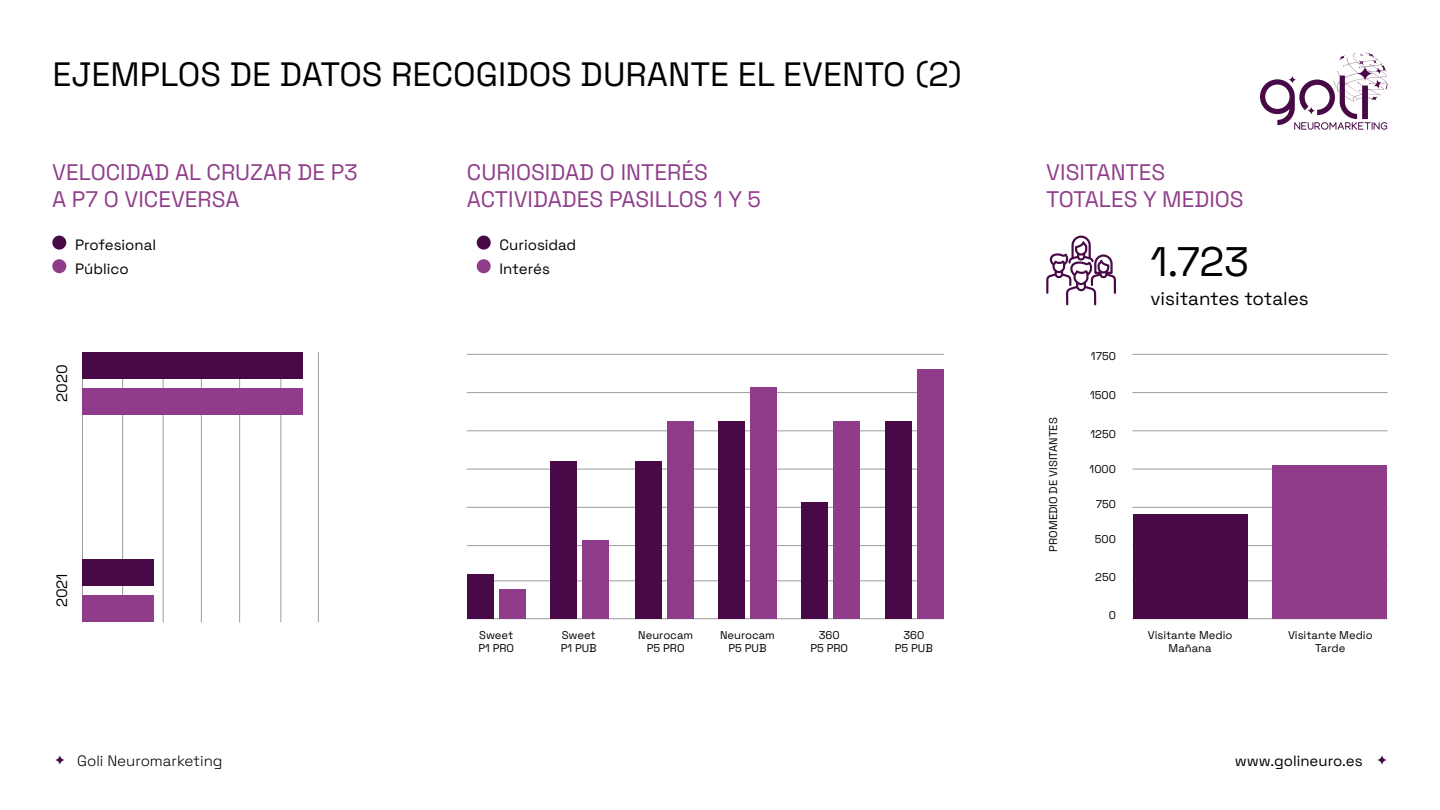
<style>
.page{position:relative;width:1440px;height:810px;background:#fff}
.page>*{position:absolute;margin:0;border:0;box-sizing:border-box;transform-origin:0 0}
.t1{font:300 41.25px "Space Grotesk";color:#000}
.t2{font:300 33.75px "Space Grotesk";color:#000}
.t3{font:300 22.5px/27px "Space Grotesk";color:#8f3d8a}
.t4{font:300 18.75px "Space Grotesk";color:#000}
.t5{font:300 15px/23.6px "Space Grotesk";color:#000}
.t6{font:300 11.25px/13.5px "Space Grotesk";color:#000;text-align:center}
</style>
<div class="page">
<svg style="left:54px;top:754px;width:11px;height:12px"></svg>
<svg style="left:1376px;top:754px;width:12px;height:12px"></svg>
<svg style="left:1260px;top:52px;width:127px;height:78px"></svg>
<hr style="left:82px;top:352px;width:1px;height:270px;background:#9d9d9d">
<hr style="left:122px;top:352px;width:1px;height:270px;background:#9d9d9d">
<hr style="left:163px;top:352px;width:1px;height:270px;background:#9d9d9d">
<hr style="left:201px;top:352px;width:1px;height:270px;background:#9d9d9d">
<hr style="left:239px;top:352px;width:1px;height:270px;background:#9d9d9d">
<hr style="left:280px;top:352px;width:1px;height:270px;background:#9d9d9d">
<hr style="left:318px;top:352px;width:1px;height:270px;background:#9d9d9d">
<div style="left:82px;top:352px;width:221px;height:27px;background:#480947"></div>
<div style="left:82px;top:388px;width:221px;height:27px;background:#8f3d8a"></div>
<div style="left:82px;top:559px;width:72px;height:27px;background:#480947"></div>
<div style="left:82px;top:595px;width:72px;height:27px;background:#8f3d8a"></div>
<div style="left:52px;top:236px;width:14px;height:14px;background:#480947;border-radius:50%"></div>
<div style="left:52px;top:259px;width:14px;height:14px;background:#8f3d8a;border-radius:50%"></div>
<hr style="left:467px;top:618px;width:477px;height:1px;background:#9d9d9d">
<hr style="left:467px;top:580px;width:477px;height:1px;background:#9d9d9d">
<hr style="left:467px;top:545px;width:477px;height:1px;background:#9d9d9d">
<hr style="left:467px;top:507px;width:477px;height:1px;background:#9d9d9d">
<hr style="left:467px;top:469px;width:477px;height:1px;background:#9d9d9d">
<hr style="left:467px;top:430px;width:477px;height:1px;background:#9d9d9d">
<hr style="left:467px;top:392px;width:477px;height:1px;background:#9d9d9d">
<hr style="left:467px;top:354px;width:477px;height:1px;background:#9d9d9d">
<hr style="left:1132px;top:618px;width:256px;height:1px;background:#9d9d9d">
<hr style="left:1132px;top:580px;width:256px;height:1px;background:#9d9d9d">
<hr style="left:1132px;top:545px;width:256px;height:1px;background:#9d9d9d">
<hr style="left:1132px;top:507px;width:256px;height:1px;background:#9d9d9d">
<hr style="left:1132px;top:469px;width:256px;height:1px;background:#9d9d9d">
<hr style="left:1132px;top:430px;width:256px;height:1px;background:#9d9d9d">
<hr style="left:1132px;top:392px;width:256px;height:1px;background:#9d9d9d">
<hr style="left:1132px;top:354px;width:256px;height:1px;background:#9d9d9d">
<div style="left:467px;top:574px;width:27px;height:45px;background:#480947"></div>
<div style="left:499px;top:589px;width:27px;height:30px;background:#8f3d8a"></div>
<div style="left:550px;top:461px;width:27px;height:158px;background:#480947"></div>
<div style="left:582px;top:540px;width:27px;height:79px;background:#8f3d8a"></div>
<div style="left:635px;top:461px;width:27px;height:158px;background:#480947"></div>
<div style="left:667px;top:421px;width:27px;height:198px;background:#8f3d8a"></div>
<div style="left:718px;top:421px;width:27px;height:198px;background:#480947"></div>
<div style="left:750px;top:387px;width:27px;height:232px;background:#8f3d8a"></div>
<div style="left:801px;top:502px;width:27px;height:117px;background:#480947"></div>
<div style="left:833px;top:421px;width:27px;height:198px;background:#8f3d8a"></div>
<div style="left:885px;top:421px;width:27px;height:198px;background:#480947"></div>
<div style="left:917px;top:369px;width:27px;height:250px;background:#8f3d8a"></div>
<div style="left:477px;top:236px;width:14px;height:14px;background:#480947;border-radius:50%"></div>
<div style="left:477px;top:259px;width:14px;height:14px;background:#8f3d8a;border-radius:50%"></div>
<svg style="left:1046px;top:236px;width:70px;height:69px"></svg>
<div style="left:1133px;top:514px;width:114px;height:105px;background:#480947"></div>
<div style="left:1273px;top:465px;width:114px;height:154px;background:#8f3d8a"></div>
<h2 class="t2" style="left:52px;top:49px;width:912px">EJEMPLOS DE DATOS RECOGIDOS DURANTE EL EVENTO (2)</h2>
<h3 class="t3" style="left:52px;top:157px;width:307px">VELOCIDAD AL CRUZAR DE P3<br>A P7 O VICEVERSA</h3>
<h3 class="t3" style="left:467px;top:157px;width:296px">CURIOSIDAD O INTERÉS<br>ACTIVIDADES PASILLOS 1 Y 5</h3>
<h3 class="t3" style="left:1046px;top:157px;width:199px">VISITANTES<br>TOTALES Y MEDIOS</h3>
<h3 class="t5" style="left:75px;top:232px;width:82px">Profesional<br>Público</h3>
<h3 class="t5" style="left:500px;top:232px;width:78px">Curiosidad<br>Interés</h3>
<h1 class="t1" style="left:1150px;top:232px;width:100px">1.723</h1>
<h3 class="t4" style="left:1150px;top:284px;width:160px">visitantes totales</h3>
<p class="t6" style="left:1091px;top:348px;width:26px">1750</p>
<h3 class="t5" style="left:49px;top:402px;width:39px;rotate:-90deg">2020</h3>
<p class="t6" style="left:1090px;top:387px;width:27px">1500</p>
<p class="t6" style="left:1046px;top:552px;width:136px;rotate:-90deg">PROMEDIO DE VISITANTES</p>
<p class="t6" style="left:1091px;top:426px;width:27px">1250</p>
<p class="t6" style="left:1090px;top:462px;width:28px">1000</p>
<p class="t6" style="left:1096px;top:497px;width:22px">750</p>
<p class="t6" style="left:1095px;top:532px;width:23px">500</p>
<h3 class="t5" style="left:49px;top:607px;width:35px;rotate:-90deg">2021</h3>
<p class="t6" style="left:1095px;top:570px;width:22px">250</p>
<p class="t6" style="left:1109px;top:608px;width:9px">0</p>
<p class="t6" style="left:478px;top:628px;width:37px;text-align:left">Sweet<br>P1 PRO</p>
<p class="t6" style="left:561px;top:628px;width:38px;text-align:left">Sweet<br>P1 PUB</p>
<p class="t6" style="left:638px;top:628px;width:56px">Neurocam<br>P5 PRO</p>
<p class="t6" style="left:720px;top:628px;width:56px">Neurocam<br>P5 PUB</p>
<p class="t6" style="left:810px;top:628px;width:39px">360<br>P5 PRO</p>
<p class="t6" style="left:895px;top:628px;width:40px">360<br>P5 PUB</p>
<p class="t6" style="left:1148px;top:628px;width:86px">Visitante Medio<br>Mañana</p>
<p class="t6" style="left:1288px;top:628px;width:86px">Visitante Medio<br>Tarde</p>
<h3 class="t5" style="left:77px;top:748px;width:147px">Goli Neuromarketing</h3>
<h3 class="t5" style="left:1235px;top:748px;width:129px">www.golineuro.es</h3>
</div>
